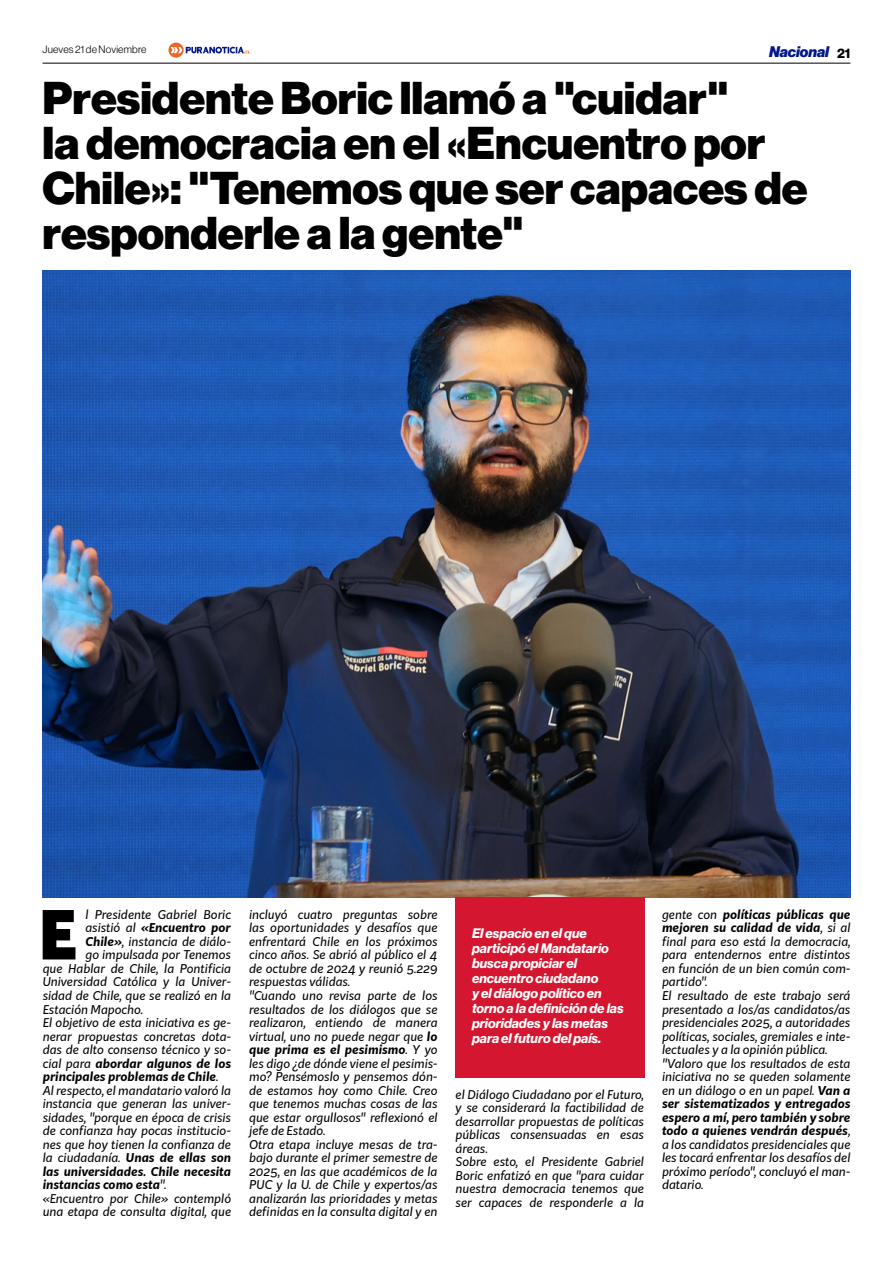
<style>
.page{position:relative;width:893px;height:1263px;background:#fff}
.page>*{position:absolute;margin:0;border:0;box-sizing:border-box;transform-origin:0 0}
.t1{font:900 66.3px "Kit Sans";color:#000}
.t2{font:900 45px/45px "Neue Haas Display";color:#000}
.t3{font:italic 900 15px "Neue Haas Display";color:#00178a}
.t4{font:italic 700 13.5px/15px "Neue Haas Display";color:#fff}
.t5{font:13.5px "N Haas Grotesk DS Pro 75 Bd";color:#000}
.t6{font:italic 12px/13.5px "Kit Sans";color:#000}
.t7{font:italic 700 12px "Kit Sans";color:#000}
.t8{font:10.5px "N Haas Grotesk DS Pro 45 Lt";letter-spacing:.02em;color:#000}
.s1{font-weight:400}
.s2{font-weight:700}
</style>
<div class="page">
<hr style="left:43px;top:63px;width:807px;height:1px;background:#000">
<svg style="left:168px;top:43px;width:82px;height:15px"></svg>
<img style="left:43px;top:270px;width:807px;height:627px">
<div style="left:455px;top:897px;width:189px;height:180px;background:#d41630"></div>
<p class="t8" style="left:43px;top:44px;width:105px">Jueves 21 de Noviembre</p>
<p class="t5" style="left:837px;top:45px;width:15px">21</p>
<p class="t3" style="left:769px;top:43px;width:62px">Nacional</p>
<h2 class="t2" style="left:43px;top:77px;width:767px">Presidente Boric llamó a "cuidar"<br>la democracia en el «Encuentro por<br>Chile»: "Tenemos que ser capaces de responderle a la gente"</h2>
<h1 class="t1" style="left:39px;top:875px;width:40px">E</h1>
<p class="t6" style="left:85px;top:907px;width:147px">l Presidente Gabriel Boric</p>
<p class="t7" style="left:85px;top:918px;width:147px"><span class="s1">asistió al</span> «Encuentro por</p>
<p class="t6" style="left:85px;top:934px;width:147px"><span class="s2">Chile»</span>, instancia de diálo-</p>
<p class="t6" style="left:85px;top:948px;width:147px">go impulsada por Tenemos</p>
<p class="t6" style="left:43px;top:961px;width:190px">que Hablar de Chile, la Pontificia</p>
<p class="t6" style="left:43px;top:975px;width:190px">Universidad Católica y la Univer-</p>
<p class="t6" style="left:43px;top:988px;width:190px">sidad de Chile, que se realizó en la</p>
<p class="t6" style="left:43px;top:1002px;width:102px">Estación Mapocho.</p>
<p class="t6" style="left:43px;top:1015px;width:190px">El objetivo de esta iniciativa es ge-</p>
<p class="t6" style="left:43px;top:1029px;width:190px">nerar propuestas concretas dota-</p>
<p class="t6" style="left:43px;top:1042px;width:190px">das de alto consenso técnico y so-</p>
<p class="t7" style="left:43px;top:1053px;width:190px"><span class="s1">cial para</span> abordar algunos de los</p>
<p class="t7" style="left:43px;top:1066px;width:177px">principales problemas de Chile<span class="s1">.</span></p>
<p class="t6" style="left:43px;top:1083px;width:190px">Al respecto, el mandatario valoró la</p>
<p class="t6" style="left:43px;top:1096px;width:190px">instancia que generan las univer-</p>
<p class="t6" style="left:43px;top:1110px;width:190px">sidades, "porque en época de crisis</p>
<p class="t6" style="left:43px;top:1123px;width:190px">de confianza hay pocas institucio-</p>
<p class="t6" style="left:43px;top:1137px;width:190px">nes que hoy tienen la confianza de</p>
<p class="t7" style="left:43px;top:1147px;width:190px"><span class="s1">la ciudadanía.</span> Unas de ellas son</p>
<p class="t7" style="left:43px;top:1161px;width:190px">las universidades. Chile necesita</p>
<p class="t7" style="left:43px;top:1174px;width:125px">instancias como esta<span class="s1">".</span></p>
<p class="t6" style="left:43px;top:1191px;width:190px">«Encuentro por Chile» contempló</p>
<p class="t6" style="left:43px;top:1204px;width:190px">una etapa de consulta digital, que</p>
<p class="t6" style="left:249px;top:907px;width:190px">incluyó cuatro preguntas sobre las oportunidades y desafíos que enfrentará Chile en los próximos cinco años. Se abrió al público el 4 de octubre de 2024 y reunió 5.229 respuestas válidas.<br>"Cuando uno revisa parte de los resultados de los diálogos que se realizaron, entiendo de manera virtual, uno no puede negar que <span class="s2">lo que prima es el pesimismo</span>. Y yo les digo ¿de dónde viene el pesimis&shy;mo? Pensémoslo y pensemos dón&shy;de estamos hoy como Chile. Creo que tenemos muchas cosas de las que estar orgullosos" reflexionó el jefe de Estado.<br>Otra etapa incluye mesas de tra&shy;bajo durante el primer semestre de<br>2025, en las que académicos de la<br>PUC y la U. de Chile y expertos/as analizarán las prioridades y metas definidas en la consulta digital y en</p>
<p class="t4" style="left:472px;top:926px;width:153px">El espacio en el que participó el Mandatario busca propiciar el encuentro ciudadano<br>y el diálogo político en torno a la definición de las prioridades y las metas para el futuro del país.</p>
<p class="t6" style="left:456px;top:1087px;width:190px">el Diálogo Ciudadano por el Futuro, y se considerará la factibilidad de desarrollar propuestas de políticas públicas consensuadas en esas áreas.<br>Sobre esto, el Presidente Gabriel<br>Boric enfatizó en que "para cuidar nuestra democracia tenemos que ser capaces de responderle a la</p>
<p class="t6" style="left:662px;top:907px;width:190px">gente con <span class="s2">políticas públicas que mejoren su calidad de vida</span>, si al final para eso está la democracia, para entendernos entre distintos en función de un bien común com&shy;partido".<br>El resultado de este trabajo será presentado a los/as candidatos/as presidenciales 2025, a autoridades políticas, sociales, gremiales e inte&shy;lectuales y a la opinión pública. "Valoro que los resultados de esta iniciativa no se queden solamente en un diálogo o en un papel. <span class="s2">Van a ser sistematizados y entregados espero a mí, pero también y sobre todo a quienes vendrán después</span>, a los candidatos presidenciales que les tocará enfrentar los desafíos del próximo período", concluyó el man&shy;datario.</p>
</div>
